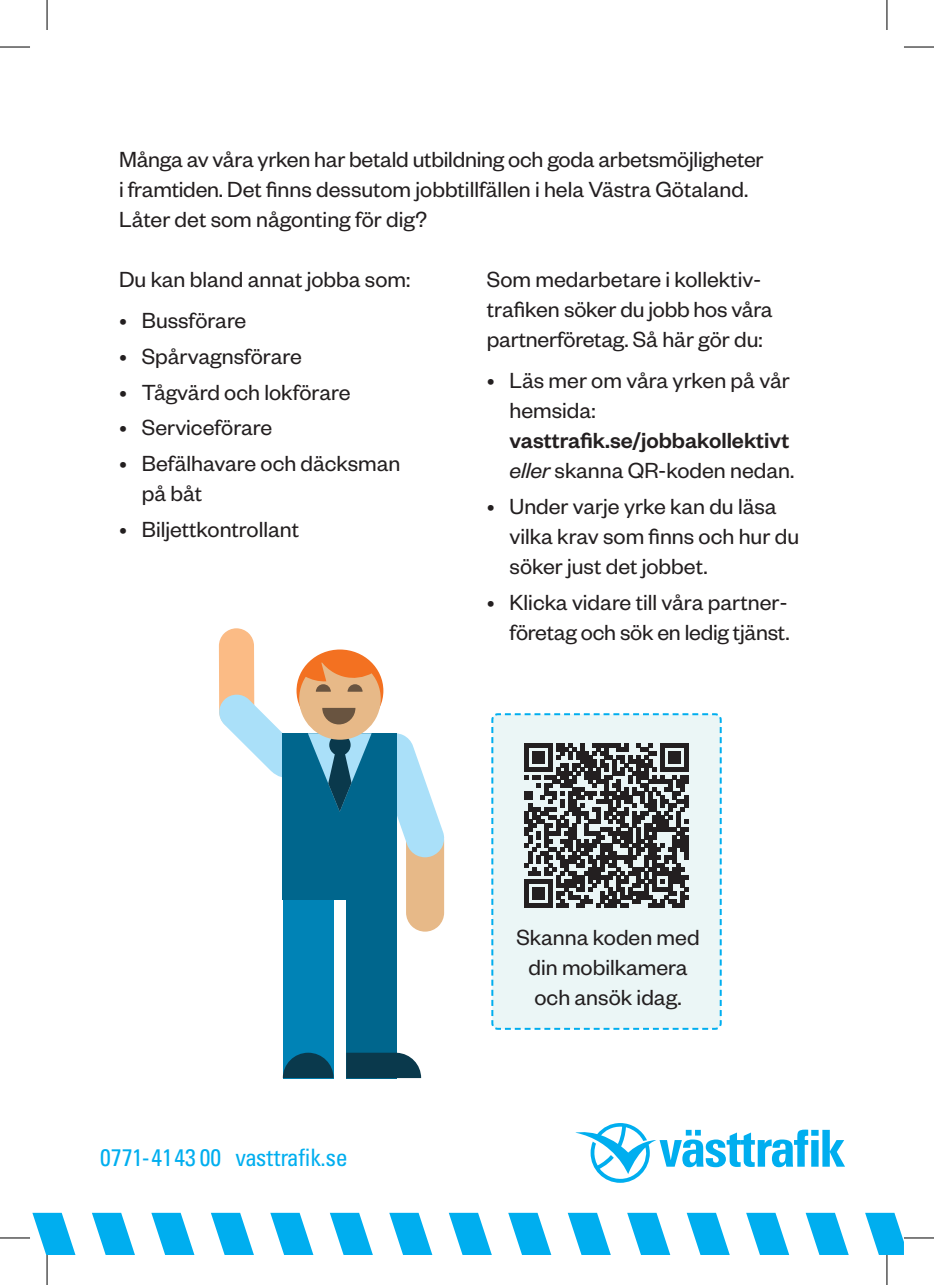
<style>
.page{position:relative;width:934px;height:1285px;background:#fff}
.page>*{position:absolute;margin:0;border:0;box-sizing:border-box;transform-origin:0 0}
.t1{font:24px/30px "Founders Grotesk";color:#231f20}
.t2{font:500 24px/30px "Founders Grotesk";color:#231f20}
.t3{font:condensed 24px "Univers LT Std";color:#00aeef}
.s1{font-weight:400;font-style:italic}
.s2{font-weight:400}
</style>
<div class="page">
<svg style="left:575px;top:1123px;width:269px;height:59px"></svg>
<svg style="left:32px;top:1212px;width:43px;height:43px"></svg>
<svg style="left:92px;top:1212px;width:43px;height:43px"></svg>
<svg style="left:151px;top:1212px;width:43px;height:43px"></svg>
<svg style="left:211px;top:1212px;width:43px;height:43px"></svg>
<svg style="left:270px;top:1212px;width:43px;height:43px"></svg>
<svg style="left:330px;top:1212px;width:43px;height:43px"></svg>
<svg style="left:389px;top:1212px;width:43px;height:43px"></svg>
<svg style="left:448px;top:1212px;width:43px;height:43px"></svg>
<svg style="left:508px;top:1212px;width:43px;height:43px"></svg>
<svg style="left:567px;top:1212px;width:43px;height:43px"></svg>
<svg style="left:627px;top:1212px;width:43px;height:43px"></svg>
<svg style="left:686px;top:1212px;width:43px;height:43px"></svg>
<svg style="left:746px;top:1212px;width:42px;height:43px"></svg>
<svg style="left:805px;top:1212px;width:43px;height:43px"></svg>
<svg style="left:865px;top:1212px;width:38px;height:43px"></svg>
<div style="left:491px;top:713px;width:231px;height:317px;background:#ebf6f6"></div>
<div style="left:346px;top:899px;width:51px;height:179px;background:#00668d"></div>
<div style="left:283px;top:899px;width:50px;height:179px;background:#0083b6"></div>
<svg style="left:346px;top:1052px;width:75px;height:26px;background:#1d495b"></svg>
<svg style="left:283px;top:1052px;width:50px;height:26px"></svg>
<svg style="left:219px;top:628px;width:225px;height:303px"></svg>
<svg style="left:524px;top:743px;width:164px;height:164px;background:#626363"></svg>
<hr style="left:0;top:47px;width:30px;height:1px;background:#000">
<hr style="left:903px;top:47px;width:30px;height:1px;background:#000">
<hr style="left:0;top:1237px;width:30px;height:1px;background:#000">
<hr style="left:903px;top:1237px;width:30px;height:1px;background:#000">
<hr style="left:47px;top:0;width:1px;height:30px;background:#000">
<hr style="left:47px;top:1255px;width:1px;height:30px;background:#000">
<hr style="left:886px;top:0;width:1px;height:30px;background:#000">
<hr style="left:886px;top:1255px;width:1px;height:30px;background:#000">
<p class="t1" style="left:119px;top:143px;width:645px">Många av våra yrken har betald utbildning och goda arbetsmöjligheter i framtiden. Det finns dessutom jobbtillfällen i hela Västra Götaland.<br>Låter det som någonting för dig?</p>
<p class="t1" style="left:119px;top:263px;width:292px">Du kan bland annat jobba som:</p>
<p class="t1" style="left:119px;top:304px;width:129px">• Bussförare</p>
<p class="t1" style="left:119px;top:340px;width:184px">• Spårvagnsförare</p>
<p class="t1" style="left:119px;top:376px;width:233px">• Tågvärd och lokförare</p>
<p class="t1" style="left:119px;top:411px;width:154px">• Serviceförare</p>
<p class="t1" style="left:142px;top:447px;width:260px;text-indent:-23px">• Befälhavare och däcksman på båt</p>
<p class="t1" style="left:119px;top:513px;width:181px">• Biljettkontrollant</p>
<p class="t1" style="left:486px;top:263px;width:287px">Som medarbetare i kollektiv&shy;trafiken söker du jobb hos våra partnerföretag. Så här gör du:</p>
<p class="t1" style="left:509px;top:364px;width:281px;text-indent:-23px">• Läs mer om våra yrken på vår hemsida:</p>
<p class="t2" style="left:509px;top:424px;width:286px">vasttrafik.se/jobbakollektivt <span class="s1">eller</span> <span class="s2">skanna QR-koden nedan.</span></p>
<p class="t1" style="left:509px;top:490px;width:291px;text-indent:-23px">• Under varje yrke kan du läsa vilka krav som finns och hur du söker just det jobbet.</p>
<p class="t1" style="left:486px;top:586px;width:304px;text-align:right">• Klicka vidare till våra partner&shy;företag och sök en ledig tjänst.</p>
<p class="t3" style="left:100px;top:1142px;width:249px">0771-41 43 00 vasttrafik.se</p>
<p class="t1" style="left:516px;top:920px;width:184px;text-align:center">Skanna koden med din mobilkamera och ansök idag.</p>
</div>
